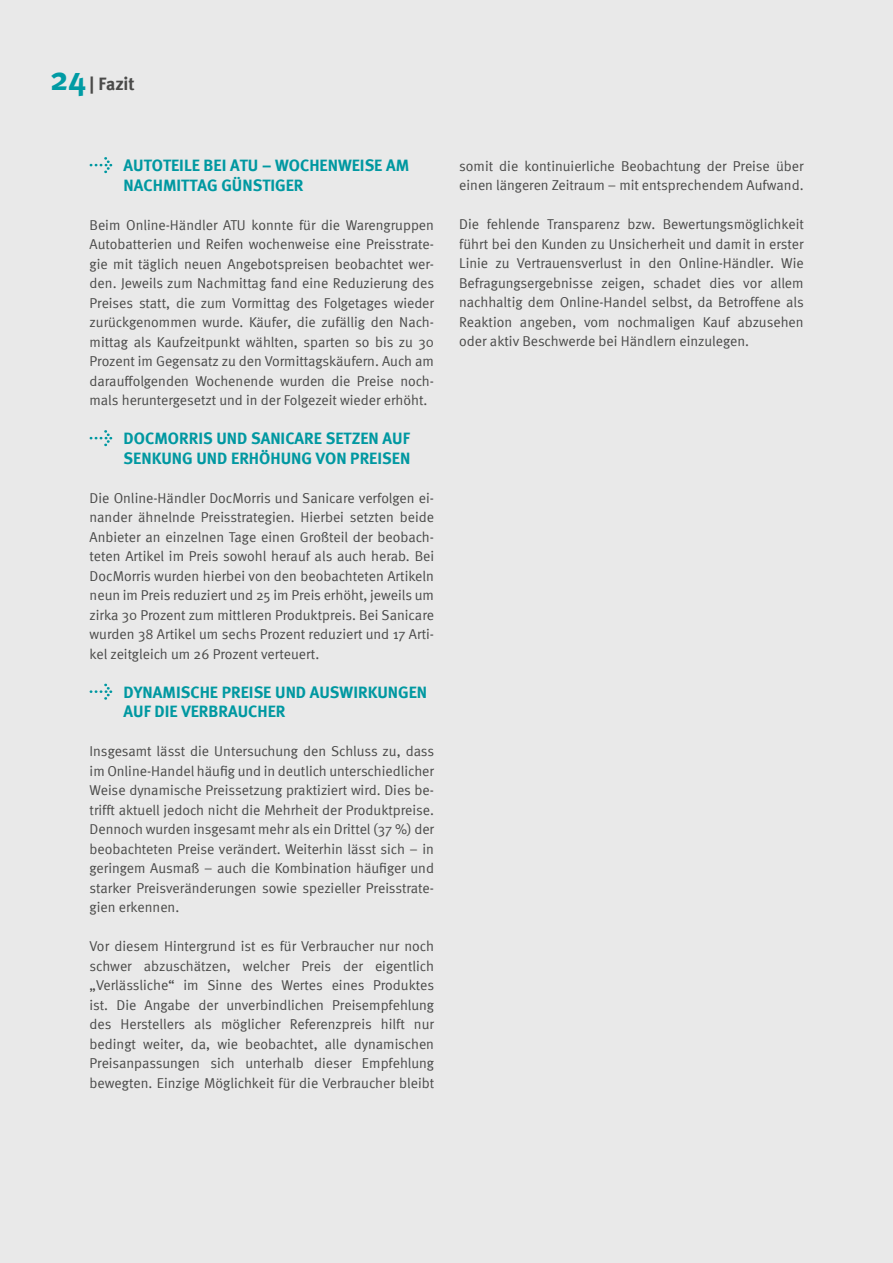
<style>
.page{position:relative;width:893px;height:1263px;background:#e9e9e9}
.page>*{position:absolute;margin:0;border:0;box-sizing:border-box;transform-origin:0 0}
.t1{font:700 18px "Meta";letter-spacing:-.01em;color:#4a4a49}
.t2{font:700 16.5px/19.5px "Meta";color:#0098a1}
.t3{font:14.25px/19.5px "Meta Normal";color:#4a4a49;text-align:justify}
.s1{font-size:33px;color:#009ba4}
</style>
<div class="page">
<svg style="left:90px;top:157px;width:22px;height:16px"></svg>
<svg style="left:90px;top:430px;width:22px;height:16px"></svg>
<svg style="left:90px;top:683px;width:22px;height:17px"></svg>
<p class="t1" style="left:50px;top:73px;width:86px"><span class="s1">24</span> | Fazit</p>
<p class="t2" style="left:124px;top:155px;width:287px">AUTOTEILE BEI ATU – WOCHENWEISE AM<br>NACHMITTAG GÜNSTIGER</p>
<p class="t3" style="left:90px;top:215px;width:346px">Beim Online-Händler ATU konnte für die Warengruppen Autobatterien und Reifen wochenweise eine Preisstrate&shy;gie mit täglich neuen Angebotspreisen beobachtet wer&shy;den. Jeweils zum Nachmittag fand eine Reduzierung des Preises statt, die zum Vormittag des Folgetages wieder zurückgenommen wurde. Käufer, die zufällig den Nach&shy;mittag als Kaufzeitpunkt wählten, sparten so bis zu 30<br>Prozent im Gegensatz zu den Vormittagskäufern. Auch am darauffolgenden Wochenende wurden die Preise noch&shy;mals heruntergesetzt und in der Folgezeit wieder erhöht.</p>
<p class="t2" style="left:124px;top:428px;width:288px">DOCMORRIS UND SANICARE SETZEN AUF<br>SENKUNG UND ERHÖHUNG VON PREISEN</p>
<p class="t3" style="left:90px;top:488px;width:346px">Die Online-Händler DocMorris und Sanicare verfolgen ei&shy;nander ähnelnde Preisstrategien. Hierbei setzten beide Anbieter an einzelnen Tage einen Großteil der beobach&shy;teten Artikel im Preis sowohl herauf als auch herab. Bei DocMorris wurden hierbei von den beobachteten Artikeln neun im Preis reduziert und 25 im Preis erhöht, jeweils um zirka 30 Prozent zum mittleren Produktpreis. Bei Sanicare wurden 38 Artikel um sechs Prozent reduziert und 17 Arti&shy;kel zeitgleich um 26 Prozent verteuert.</p>
<p class="t2" style="left:124px;top:682px;width:305px">DYNAMISCHE PREISE UND AUSWIRKUNGEN<br>AUF DIE VERBRAUCHER</p>
<p class="t3" style="left:90px;top:741px;width:346px">Insgesamt lässt die Untersuchung den Schluss zu, dass im Online-Handel häufig und in deutlich unterschiedlicher Weise dynamische Preissetzung praktiziert wird. Dies be&shy;trifft aktuell jedoch nicht die Mehrheit der Produktpreise.<br>Dennoch wurden insgesamt mehr als ein Drittel (37 %) der beobachteten Preise verändert. Weiterhin lässt sich – in geringem Ausmaß – auch die Kombination häufiger und starker Preisveränderungen sowie spezieller Preisstrate&shy;gien erkennen.</p>
<p class="t3" style="left:90px;top:936px;width:346px">Vor diesem Hintergrund ist es für Verbraucher nur noch schwer abzuschätzen, welcher Preis der eigentlich „Verlässliche“ im Sinne des Wertes eines Produktes ist. Die Angabe der unverbindlichen Preisempfehlung des Herstellers als möglicher Referenzpreis hilft nur bedingt weiter, da, wie beobachtet, alle dynamischen Preisanpassungen sich unterhalb dieser Empfehlung bewegten. Einzige Möglichkeit für die Verbraucher bleibt</p>
<p class="t3" style="left:459px;top:156px;width:346px">somit die kontinuierliche Beobachtung der Preise über einen längeren Zeitraum – mit entsprechendem Aufwand.</p>
<p class="t3" style="left:459px;top:215px;width:346px">Die fehlende Transparenz bzw. Bewertungsmöglichkeit führt bei den Kunden zu Unsicherheit und damit in erster Linie zu Vertrauensverlust in den Online-Händler. Wie Befragungsergebnisse zeigen, schadet dies vor allem nachhaltig dem Online-Handel selbst, da Betroffene als Reaktion angeben, vom nochmaligen Kauf abzusehen oder aktiv Beschwerde bei Händlern einzulegen.</p>
</div>
